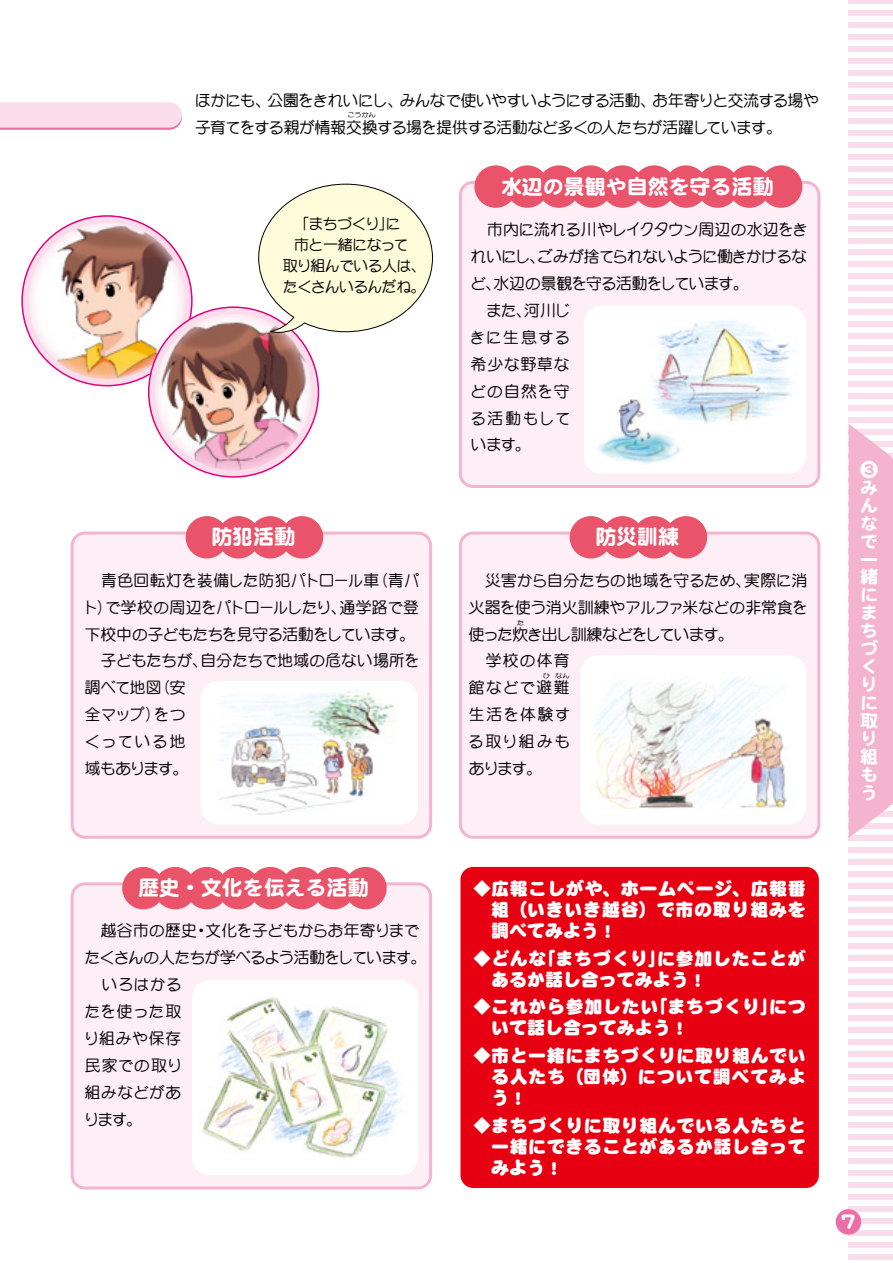
<style>
.page{position:relative;width:893px;height:1263px;background:#fff}
.page>*{position:absolute;margin:0;border:0;box-sizing:border-box;transform-origin:0 0}
.t1{font:73.35px "DFHS Gothic Std W3";color:#fadcea}
.t2{font:21px "DF Maru Gothic Std W9";color:#fff}
.t3{font:18px/21px "DF Maru Gothic Std W12";letter-spacing:.03em;color:#fff;text-align:justify}
.t4{font:18px/18px "DF Maru Gothic Std W9";color:#fff}
.t5{font:15.75px/27px "DF Maru Gothic Std W5";letter-spacing:-.025em;color:#000}
.t6{font:15.75px/27px "DF Maru Gothic Std W5";letter-spacing:-.05em;color:#000}
.t7{font:15.75px/27px "DF Maru Gothic Std W5";letter-spacing:.055em;color:#000}
.t8{font:15.75px/27px "DF Maru Gothic Std W5";letter-spacing:-.005em;color:#000}
.t9{font:15.75px "DF Maru Gothic Std W5";letter-spacing:-.07em;color:#000}
.t10{font:15.75px "DF Maru Gothic Std W5";color:#000}
.t11{font:15.75px "DF Maru Gothic Std W5";letter-spacing:.015em;color:#000}
.t12{font:15.75px "DF Maru Gothic Std W5";letter-spacing:-.045em;color:#000}
.t13{font:15px "DF Maru Gothic Std W5";letter-spacing:-.045em;color:#000}
.t14{font:6.3px "DF Maru Gothic Std W5";letter-spacing:-.06em;color:#000;scale:1.18 1}
</style>
<div class="page">
<svg style="left:0;top:102px;width:182px;height:28px;background:#f8d4e5"></svg>
<svg style="left:849px;top:424px;width:44px;height:414px;background:#f4b9d3"></svg>
<div style="left:836px;top:1209px;width:25px;height:25px;background:#eb6ea5;border-radius:50%"></div>
<div style="left:460px;top:867px;width:359px;height:321px;background:#e60012;border-radius:13px"></div>
<div style="left:72px;top:533px;width:359px;height:304px;background:#fdeff5;border-radius:13px"></div>
<div style="left:71px;top:532px;width:361px;height:307px;border:3px solid #f4b4d0;border-radius:13px"></div>
<div style="left:186px;top:516px;width:42px;height:42px;background:#e9546b;border-radius:50%"></div>
<div style="left:217px;top:516px;width:43px;height:42px;background:#e9546b;border-radius:50%"></div>
<div style="left:249px;top:516px;width:42px;height:42px;background:#e9546b;border-radius:50%"></div>
<div style="left:281px;top:516px;width:42px;height:42px;background:#e9546b;border-radius:50%"></div>
<div style="left:72px;top:884px;width:359px;height:304px;background:#fdeff5;border-radius:13px"></div>
<div style="left:71px;top:882px;width:361px;height:307px;border:3px solid #f4b4d0;border-radius:13px"></div>
<div style="left:122px;top:867px;width:43px;height:42px;background:#e9546b;border-radius:50%"></div>
<div style="left:154px;top:867px;width:42px;height:42px;background:#e9546b;border-radius:50%"></div>
<div style="left:186px;top:867px;width:42px;height:42px;background:#e9546b;border-radius:50%"></div>
<div style="left:217px;top:867px;width:43px;height:42px;background:#e9546b;border-radius:50%"></div>
<div style="left:249px;top:867px;width:42px;height:42px;background:#e9546b;border-radius:50%"></div>
<div style="left:281px;top:867px;width:42px;height:42px;background:#e9546b;border-radius:50%"></div>
<div style="left:313px;top:867px;width:42px;height:42px;background:#e9546b;border-radius:50%"></div>
<div style="left:344px;top:867px;width:43px;height:42px;background:#e9546b;border-radius:50%"></div>
<div style="left:460px;top:182px;width:359px;height:304px;background:#fdeff5;border-radius:13px"></div>
<div style="left:459px;top:181px;width:361px;height:307px;border:3px solid #f4b4d0;border-radius:13px"></div>
<div style="left:474px;top:165px;width:43px;height:43px;background:#e9546b;border-radius:50%"></div>
<div style="left:506px;top:165px;width:43px;height:43px;background:#e9546b;border-radius:50%"></div>
<div style="left:538px;top:165px;width:42px;height:43px;background:#e9546b;border-radius:50%"></div>
<div style="left:570px;top:165px;width:42px;height:43px;background:#e9546b;border-radius:50%"></div>
<div style="left:601px;top:165px;width:43px;height:43px;background:#e9546b;border-radius:50%"></div>
<div style="left:633px;top:165px;width:42px;height:43px;background:#e9546b;border-radius:50%"></div>
<div style="left:665px;top:165px;width:42px;height:43px;background:#e9546b;border-radius:50%"></div>
<div style="left:696px;top:165px;width:43px;height:43px;background:#e9546b;border-radius:50%"></div>
<div style="left:728px;top:165px;width:43px;height:43px;background:#e9546b;border-radius:50%"></div>
<div style="left:760px;top:165px;width:42px;height:43px;background:#e9546b;border-radius:50%"></div>
<div style="left:460px;top:533px;width:359px;height:304px;background:#fdeff5;border-radius:13px"></div>
<div style="left:459px;top:532px;width:361px;height:307px;border:3px solid #f4b4d0;border-radius:13px"></div>
<div style="left:570px;top:516px;width:42px;height:42px;background:#e9546b;border-radius:50%"></div>
<div style="left:601px;top:516px;width:43px;height:42px;background:#e9546b;border-radius:50%"></div>
<div style="left:633px;top:516px;width:42px;height:42px;background:#e9546b;border-radius:50%"></div>
<div style="left:665px;top:516px;width:42px;height:42px;background:#e9546b;border-radius:50%"></div>
<div style="left:192px;top:980px;width:226px;height:195px;background:#fff;border-radius:18px"></div>
<div style="left:580px;top:655px;width:226px;height:169px;background:#fff;border-radius:18px"></div>
<div style="left:584px;top:305px;width:222px;height:169px;background:#fff;border-radius:18px"></div>
<svg style="left:22px;top:216px;width:170px;height:170px;background:#f6bbd9"></svg>
<img style="left:28px;top:222px;width:157px;height:157px;border-radius:78px">
<img style="left:202px;top:997px;width:200px;height:161px">
<img style="left:593px;top:677px;width:194px;height:133px">
<svg style="left:149px;top:307px;width:169px;height:170px"></svg>
<img style="left:155px;top:314px;width:157px;height:156px">
<svg style="left:258px;top:183px;width:175px;height:150px"></svg>
<div style="left:201px;top:681px;width:217px;height:143px;background:#fff;border-radius:18px"></div>
<img style="left:219px;top:690px;width:175px;height:125px">
<img style="left:598px;top:399px;width:82px;height:65px">
<img style="left:649px;top:321px;width:143px;height:104px">
<p class="t6" style="left:653px;top:87px;width:168px">お年寄りと交流する場や</p>
<p class="t5" style="left:400px;top:87px;width:258px">みんなで使いやすいようにする活動、</p>
<p class="t12" style="left:268px;top:92px;width:137px">公園をきれいにし、</p>
<p class="t5" style="left:195px;top:87px;width:589px">ほかにも、<br>子育てをする親が情報交換する場を提供する活動など多くの人たちが活躍しています。</p>
<p class="t14" style="left:348px;top:112px;width:25px">こうかん</p>
<p class="t13" style="left:294px;top:216px;width:108px">「まちづくりに」</p>
<p class="t13" style="left:294px;top:237px;width:116px">市と一緒になって</p>
<p class="t13" style="left:283px;top:258px;width:145px">取り組んでいる人は、</p>
<p class="t13" style="left:283px;top:279px;width:144px">たくさんいるんだね。</p>
<h2 class="t2" style="left:211px;top:525px;width:85px">防犯活動</h2>
<p class="t8" style="left:339px;top:566px;width:81px;text-indent:-238px">青色回転灯を装備した防犯パトロール車<br>通学路で登</p>
<p class="t5" style="left:372px;top:566px;width:49px">（青パ</p>
<p class="t6" style="left:83px;top:593px;width:265px">トで学校の周辺をパトロールしたり、</p>
<p class="t5" style="left:97px;top:593px;width:17px">）</p>
<p class="t6" style="left:85px;top:620px;width:332px">下校中の子どもたちを見守る活動をしています。</p>
<p class="t11" style="left:201px;top:652px;width:221px">自分たちで地域の危ない場所を</p>
<p class="t5" style="left:154px;top:647px;width:56px;text-indent:-53px">子どもたちが、（安</p>
<p class="t5" style="left:154px;top:674px;width:33px;text-indent:-69px">調べて地図<br>をつ</p>
<p class="t5" style="left:85px;top:701px;width:106px">全マップ）<br>くっている地域もあります。</p>
<h2 class="t2" style="left:138px;top:876px;width:232px">歴史・文化を伝える活動</h2>
<p class="t5" style="left:205px;top:917px;width:215px">文化を子どもからお年寄りまで</p>
<p class="t5" style="left:101px;top:917px;width:98px">越谷市の歴史</p>
<p class="t6" style="left:84px;top:944px;width:344px">たくさんの人たちが学べるよう活動をしています。</p>
<p class="t5" style="left:102px;top:971px;width:82px">いろはかる</p>
<p class="t5" style="left:84px;top:998px;width:98px">たを使った取</p>
<p class="t5" style="left:84px;top:1025px;width:99px">り組みや保存</p>
<p class="t5" style="left:85px;top:1052px;width:99px">民家での取り</p>
<p class="t5" style="left:85px;top:1079px;width:98px">組みなどがあ</p>
<p class="t5" style="left:84px;top:1106px;width:60px">ります。</p>
<p class="t5" style="left:193px;top:917px;width:17px">・</p>
<h2 class="t2" style="left:501px;top:175px;width:274px">水辺の景観や自然を守る活動</h2>
<p class="t5" style="left:471px;top:216px;width:339px;text-align:right">市内に流れる川やレイクタウン周辺の水辺をきれいにしごみが捨てられないように働きかけるな</p>
<p class="t6" style="left:494px;top:242px;width:257px;text-indent:36px">、<br>水辺の景観を守る活動をしています。</p>
<p class="t5" style="left:470px;top:269px;width:32px">ど、</p>
<p class="t5" style="left:524px;top:296px;width:47px">河川じ</p>
<p class="t7" style="left:470px;top:296px;width:102px;text-indent:16px">また、<br>きに生息する希少な野草などの自然を守る活動もしています。</p>
<h2 class="t2" style="left:595px;top:525px;width:85px">防災訓練</h2>
<p class="t10" style="left:485px;top:571px;width:268px">災害から自分たちの地域を守るため、</p>
<p class="t5" style="left:469px;top:593px;width:341px">火器を使う消火訓練やアルファ米などの非常食を</p>
<p class="t9" style="left:469px;top:625px;width:266px">使った炊き出し訓練などをしています。</p>
<p class="t5" style="left:486px;top:647px;width:85px">学校の体育</p>
<p class="t5" style="left:469px;top:674px;width:102px">館などで避難</p>
<p class="t5" style="left:469px;top:701px;width:103px">生活を体験す</p>
<p class="t5" style="left:468px;top:728px;width:103px">る取り組みも</p>
<p class="t5" style="left:469px;top:755px;width:75px">あります。</p>
<p class="t5" style="left:744px;top:566px;width:65px">実際に消</p>
<p class="t14" style="left:517px;top:619px;width:8px">た</p>
<p class="t14" style="left:555px;top:673px;width:14px">なん</p>
<p class="t14" style="left:543px;top:673px;width:8px">ひ</p>
<p class="t3" style="left:491px;top:878px;width:316px;text-indent:-18px">◆広報こしがや、ホームページ、広報番組（いきいき越谷）で市の取り組みを調べてみよう!</p>
<p class="t3" style="left:491px;top:947px;width:316px;text-indent:-18px">◆どんな｢まちづくり｣に参加したことがあるか話し合ってみよう!</p>
<p class="t3" style="left:491px;top:996px;width:316px;text-indent:-18px">◆これから参加したい｢まちづくり｣について話し合ってみよう!</p>
<p class="t3" style="left:491px;top:1045px;width:316px;text-indent:-18px">◆市と一緒にまちづくりに取り組んでいる人たち（団体）について調べてみよう!</p>
<p class="t3" style="left:491px;top:1114px;width:316px;text-indent:-18px">◆まちづくりに取り組んでいる人たちと一緒にできることがあるか話し合ってみよう!</p>
<h1 class="t1" style="left:840px;top:590px;width:75px">ーーーーーーーーーーーーーーーーーーーーーーーーーーーーーーーーーーーーーーーーーーーーーーーーーーーーーーーーーーーーーーーーーーーーーーーーーーーーーーーーーーーーーーーーーーーーーーーーーーーーーーーーーー</h1>
<p class="t4" style="left:860px;top:460px;width:19px">❸</p>
<p class="t4" style="left:860px;top:478px;width:19px">みんなで一緒にまちづくりに取り組もう</p>
<h2 class="t2" style="left:841px;top:1209px;width:17px">7</h2>
</div>
